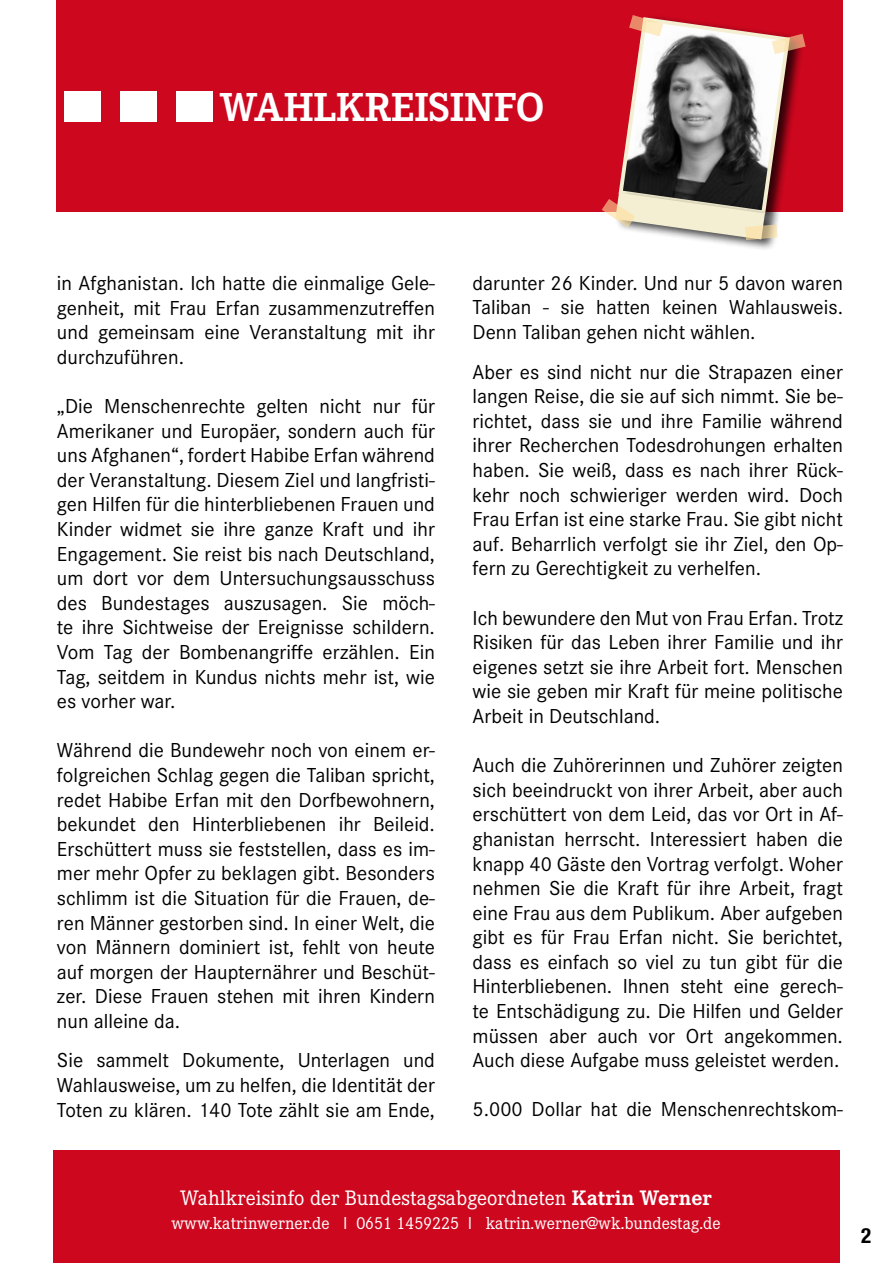
<style>
.page{position:relative;width:893px;height:1263px;background:#fff}
.page>*{position:absolute;margin:0;border:0;box-sizing:border-box;transform-origin:0 0}
.t1{font:700 206.7px "Corporate E";color:#fff;scale:1.18 1}
.t2{font:700 42px "Corporate E";color:#fff}
.t3{font:21.75px "Corporate E";color:#fff}
.t4{font:21px/24.6px "Corporate S";color:#000;text-align:justify}
.t5{font:700 condensed 21px "Helvetica Neue";color:#000}
.t6{font:18px "Corporate E";color:#fff}
.s1{font-weight:700}
.s2{font-family:"Corporate S"}
</style>
<div class="page">
<div style="left:57px;top:0;width:786px;height:212px;background:#cd071e"></div>
<div style="left:53px;top:1150px;width:786px;height:113px;background:#cd071e"></div>
<div style="left:614px;top:189px;width:165px;height:62px;background:#000;opacity:.75"></div>
<svg style="left:602px;top:15px;width:204px;height:225px"></svg>
<h1 class="t1" style="left:54px;top:-64px;width:145px">...</h1>
<h2 class="t2" style="left:220px;top:83px;width:326px">WAHLKREISINFO</h2>
<p class="t4" style="left:57px;top:271px;width:379px">in Afghanistan. Ich hatte die einmalige Gele&shy;genheit, mit Frau Erfan zusammenzutreffen und gemeinsam eine Veranstaltung mit ihr durchzuführen.</p>
<p class="t4" style="left:57px;top:394px;width:379px">„Die Menschenrechte gelten nicht nur für Amerikaner und Europäer, sondern auch für uns Afghanen“, fordert Habibe Erfan während der Veranstaltung. Diesem Ziel und langfristi&shy;gen Hilfen für die hinterbliebenen Frauen und Kinder widmet sie ihre ganze Kraft und ihr Engagement. Sie reist bis nach Deutschland, um dort vor dem Untersuchungsausschuss des Bundestages auszusagen. Sie möch&shy;te ihre Sichtweise der Ereignisse schildern.<br>Vom Tag der Bombenangriffe erzählen. Ein Tag, seitdem in Kundus nichts mehr ist, wie es vorher war.</p>
<p class="t4" style="left:57px;top:738px;width:379px">Während die Bundewehr noch von einem er&shy;folgreichen Schlag gegen die Taliban spricht, redet Habibe Erfan mit den Dorfbewohnern, bekundet den Hinterbliebenen ihr Beileid.<br>Erschüttert muss sie feststellen, dass es im&shy;mer mehr Opfer zu beklagen gibt. Besonders schlimm ist die Situation für die Frauen, de&shy;ren Männer gestorben sind. In einer Welt, die von Männern dominiert ist, fehlt von heute auf morgen der Haupternährer und Beschüt&shy;zer. Diese Frauen stehen mit ihren Kindern nun alleine da.</p>
<p class="t4" style="left:57px;top:1048px;width:379px">Sie sammelt Dokumente, Unterlagen und Wahlausweise, um zu helfen, die Identität der Toten zu klären. 140 Tote zählt sie am Ende,</p>
<p class="t4" style="left:473px;top:271px;width:372px">darunter 26 Kinder. Und nur 5 davon waren Taliban - sie hatten keinen Wahlausweis.<br>Denn Taliban gehen nicht wählen.</p>
<p class="t4" style="left:473px;top:359px;width:372px">Aber es sind nicht nur die Strapazen einer langen Reise, die sie auf sich nimmt. Sie be&shy;richtet, dass sie und ihre Familie während ihrer Recherchen Todesdrohungen erhalten haben. Sie weiß, dass es nach ihrer Rück&shy;kehr noch schwieriger werden wird. Doch Frau Erfan ist eine starke Frau. Sie gibt nicht auf. Beharrlich verfolgt sie ihr Ziel, den Op&shy;fern zu Gerechtigkeit zu verhelfen.</p>
<p class="t4" style="left:473px;top:605px;width:372px">Ich bewundere den Mut von Frau Erfan. Trotz Risiken für das Leben ihrer Familie und ihr eigenes setzt sie ihre Arbeit fort. Menschen wie sie geben mir Kraft für meine politische Arbeit in Deutschland.</p>
<p class="t4" style="left:473px;top:753px;width:372px">Auch die Zuhörerinnen und Zuhörer zeigten sich beeindruckt von ihrer Arbeit, aber auch erschüttert von dem Leid, das vor Ort in Af&shy;ghanistan herrscht. Interessiert haben die knapp 40 Gäste den Vortrag verfolgt. Woher nehmen Sie die Kraft für ihre Arbeit, fragt eine Frau aus dem Publikum. Aber aufgeben gibt es für Frau Erfan nicht. Sie berichtet, dass es einfach so viel zu tun gibt für die Hinterbliebenen. Ihnen steht eine gerech&shy;te Entschädigung zu. Die Hilfen und Gelder müssen aber auch vor Ort angekommen.<br>Auch diese Aufgabe muss geleistet werden.</p>
<p class="t4" style="left:473px;top:1097px;width:372px">5.000 Dollar hat die Menschenrechtskom-</p>
<p class="t3" style="left:180px;top:1186px;width:533px">Wahlkreisinfo der Bundestagsabgeordneten <span class="s1">Katrin Werner</span></p>
<p class="t6" style="left:171px;top:1213px;width:551px">www.katrinwerner.de <span class="s2">I</span> 0651 1459225 <span class="s2">I</span> katrin.werner@wk.bundestag.de</p>
<p class="t5" style="left:861px;top:1222px;width:12px">2</p>
</div>
